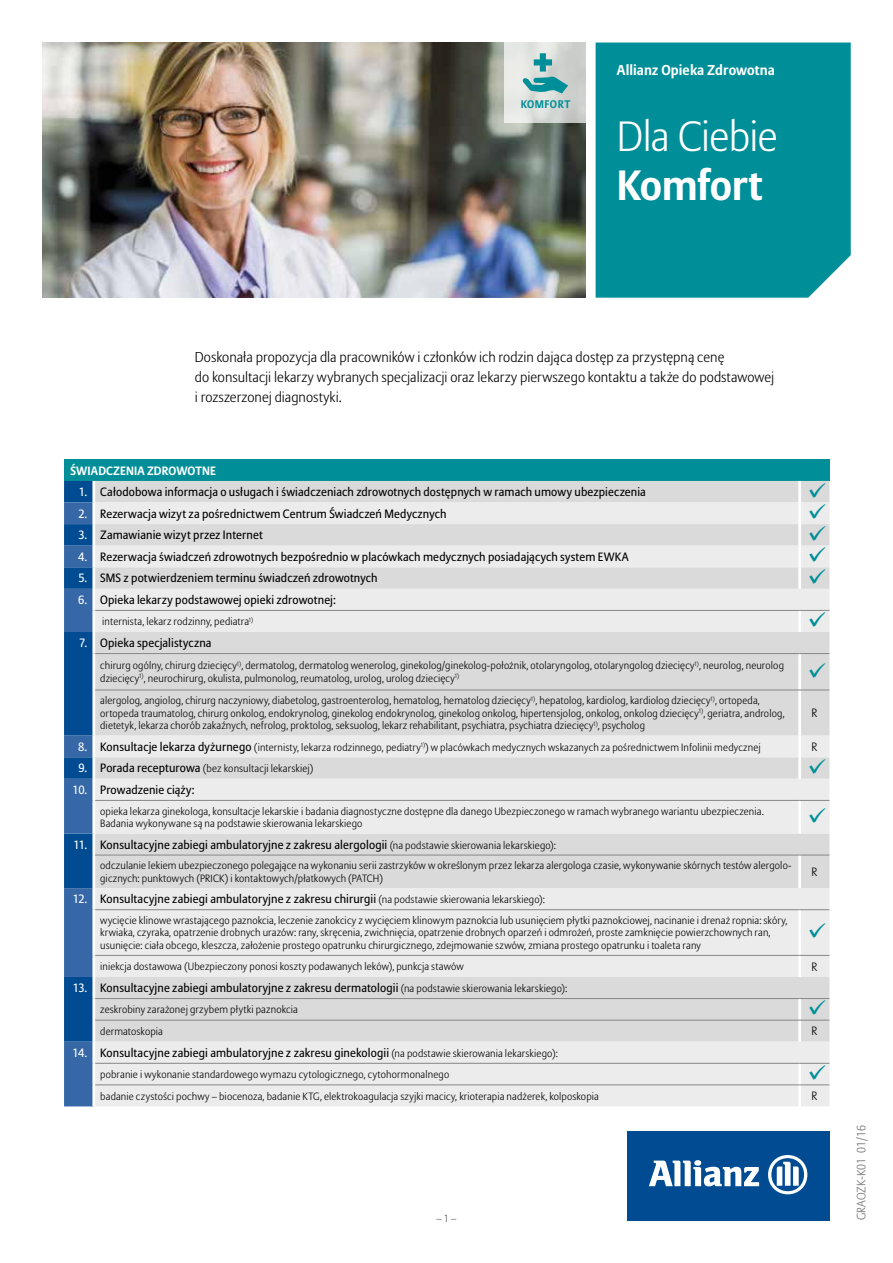
<style>
.page{position:relative;width:893px;height:1263px;background:#fff}
.page>*{position:absolute;margin:0;border:0;box-sizing:border-box;transform-origin:0 0}
.t1{font:300 42px "Allianz Sans CE";letter-spacing:-.015em;color:#fff}
.t2{font:700 42px "Allianz Sans CE";letter-spacing:-.01em;color:#fff}
.t3{font:700 24px "Allianz Sans CE";color:#008f98}
.t4{font:300 14.25px/20px "Allianz Sans CE";letter-spacing:.005em;color:#000}
.t5{font:700 14.25px "Allianz Sans CE";letter-spacing:.005em;color:#fff}
.t6{font:12px "Allianz Sans CE";letter-spacing:.01em;color:#000}
.t7{font:700 12px "Allianz Sans CE";letter-spacing:.015em;color:#fff}
.t8{font:300 12px "Allianz Sans CE";color:#6f6f6e}
.t9{font:300 12px "Allianz Sans CE";color:#000}
.t10{font:700 10.95px "Allianz Sans CE";letter-spacing:.045em;color:#008f98}
.t11{font:300 10.5px/12.6px "Allianz Sans CE";letter-spacing:.015em;color:#000}
.t12{font:300 10.5px "Allianz Sans CE";color:#565656}
.s1{color:#fff}
.s2{font-weight:400;font-size:12px;color:#fff}
.s3{font-weight:400;font-size:12px}
.s4{font-weight:300;font-size:10.5px}
</style>
<div class="page">
<img style="left:43px;top:43px;width:543px;height:255px">
<svg style="left:461px;top:43px;width:125px;height:113px;background:#61685e"></svg>
<div style="left:64px;top:459px;width:765px;height:22px;background:#008f98"></div>
<div style="left:95px;top:481px;width:734px;height:21px;background:#dadada"></div>
<svg style="left:64px;top:481px;width:28px;height:625px;background:#1d5a9d"></svg>
<svg style="left:95px;top:502px;width:734px;height:604px;background:#e3e3e3"></svg>
<hr style="left:798px;top:481px;width:3px;height:21px;background:#fff">
<hr style="left:798px;top:502px;width:3px;height:22px;background:#fff">
<hr style="left:798px;top:524px;width:3px;height:22px;background:#fff">
<hr style="left:798px;top:546px;width:3px;height:21px;background:#fff">
<hr style="left:798px;top:567px;width:3px;height:22px;background:#fff">
<hr style="left:798px;top:611px;width:3px;height:21px;background:#fff">
<hr style="left:798px;top:654px;width:3px;height:36px;background:#fff">
<hr style="left:798px;top:690px;width:3px;height:46px;background:#fff">
<hr style="left:798px;top:736px;width:3px;height:21px;background:#fff">
<hr style="left:798px;top:757px;width:3px;height:22px;background:#fff">
<hr style="left:798px;top:800px;width:3px;height:33px;background:#fff">
<hr style="left:798px;top:855px;width:3px;height:33px;background:#fff">
<hr style="left:798px;top:910px;width:3px;height:45px;background:#fff">
<hr style="left:798px;top:955px;width:3px;height:22px;background:#fff">
<hr style="left:798px;top:999px;width:3px;height:21px;background:#fff">
<hr style="left:798px;top:1020px;width:3px;height:22px;background:#fff">
<hr style="left:798px;top:1063px;width:3px;height:22px;background:#fff">
<hr style="left:798px;top:1085px;width:3px;height:21px;background:#fff">
<hr style="left:95px;top:653px;width:705px;height:1px;background:#878786">
<svg style="left:800px;top:653px;width:29px;height:1px"></svg>
<hr style="left:95px;top:690px;width:705px;height:1px;background:#878786">
<svg style="left:800px;top:690px;width:29px;height:1px"></svg>
<hr style="left:95px;top:909px;width:705px;height:1px;background:#878786">
<svg style="left:800px;top:909px;width:29px;height:1px"></svg>
<hr style="left:95px;top:998px;width:705px;height:1px;background:#878786">
<svg style="left:800px;top:998px;width:29px;height:1px"></svg>
<hr style="left:95px;top:1020px;width:705px;height:1px;background:#878786">
<svg style="left:800px;top:1020px;width:29px;height:1px"></svg>
<hr style="left:95px;top:1063px;width:705px;height:1px;background:#878786">
<svg style="left:800px;top:1063px;width:29px;height:1px"></svg>
<hr style="left:95px;top:1084px;width:705px;height:1px;background:#878786">
<svg style="left:800px;top:1084px;width:29px;height:1px"></svg>
<hr style="left:95px;top:855px;width:705px;height:1px;background:#878786">
<svg style="left:800px;top:855px;width:29px;height:1px"></svg>
<hr style="left:95px;top:610px;width:705px;height:1px;background:#878786">
<svg style="left:800px;top:610px;width:29px;height:1px"></svg>
<hr style="left:95px;top:800px;width:705px;height:1px;background:#878786">
<svg style="left:800px;top:800px;width:29px;height:1px"></svg>
<hr style="left:95px;top:955px;width:705px;height:1px;background:#878786">
<svg style="left:800px;top:955px;width:29px;height:1px"></svg>
<div style="left:596px;top:43px;width:255px;height:255px;background:#008f98"></div>
<div style="left:627px;top:1130px;width:202px;height:90px;background:#004b92"></div>
<svg style="left:649px;top:1160px;width:110px;height:26px"></svg>
<svg style="left:768px;top:1155px;width:39px;height:39px"></svg>
<svg style="left:504px;top:43px;width:82px;height:80px;background:#dadcd9"></svg>
<svg style="left:523px;top:53px;width:45px;height:40px;background:#89bfc0"></svg>
<p class="t10" style="left:521px;top:98px;width:51px">KOMFORT</p>
<h3 class="t5" style="left:617px;top:61px;width:160px">Allianz Opieka Zdrowotna</h3>
<h1 class="t1" style="left:617px;top:111px;width:162px">Dla Ciebie</h1>
<h1 class="t2" style="left:617px;top:159px;width:148px">Komfort</h1>
<h3 class="t4" style="left:195px;top:348px;width:581px">Doskonała propozycja dla pracowników i członków ich rodzin dająca dostęp za przystępną cenę<br>do konsultacji lekarzy wybranych specjalizacji oraz lekarzy pierwszego kontaktu a także do podstawowej i rozszerzonej diagnostyki.</h3>
<p class="t7" style="left:70px;top:463px;width:147px">ŚWIADCZENIA ZDROWOTNE</p>
<p class="t6" style="left:79px;top:485px;width:569px"><span class="s1">1.</span> Całodobowa informacja o usługach i świadczeniach zdrowotnych dostępnych w ramach umowy ubezpieczenia</p>
<h2 class="t3" style="left:806px;top:477px;width:18px">✓</h2>
<p class="t6" style="left:78px;top:506px;width:370px"><span class="s1">2.</span> Rezerwacja wizyt za pośrednictwem Centrum Świadczeń Medycznych</p>
<h2 class="t3" style="left:806px;top:498px;width:18px">✓</h2>
<p class="t6" style="left:78px;top:528px;width:186px"><span class="s1">3.</span> Zamawianie wizyt przez Internet</p>
<h2 class="t3" style="left:806px;top:520px;width:18px">✓</h2>
<p class="t6" style="left:78px;top:549px;width:552px"><span class="s1">4.</span> Rezerwacja świadczeń zdrowotnych bezpośrednio w placówkach medycznych posiadających system EWKA</p>
<h2 class="t3" style="left:806px;top:542px;width:18px">✓</h2>
<p class="t6" style="left:78px;top:571px;width:301px"><span class="s1">5.</span> SMS z potwierdzeniem terminu świadczeń zdrowotnych</p>
<h2 class="t3" style="left:806px;top:563px;width:18px">✓</h2>
<p class="t6" style="left:78px;top:593px;width:259px"><span class="s1">6.</span> Opieka lekarzy podstawowej opieki zdrowotnej:</p>
<p class="t11" style="left:102px;top:616px;width:153px">internista, lekarz rodzinny, pediatra<sup>1)</sup></p>
<h2 class="t3" style="left:806px;top:606px;width:18px">✓</h2>
<p class="t6" style="left:79px;top:636px;width:134px"><span class="s1">7.</span> Opieka specjalistyczna</p>
<p class="t11" style="left:100px;top:660px;width:685px">chirurg ogólny, chirurg dziecięcy<sup>1)</sup>, dermatolog, dermatolog wenerolog, ginekolog/ginekolog-położnik, otolaryngolog, otolaryngolog dziecięcy<sup>1)</sup>, neurolog, neurolog dziecięcy<sup>1)</sup>, neurochirurg, okulista, pulmonolog, reumatolog, urolog, urolog dziecięcy<sup>1)</sup></p>
<h2 class="t3" style="left:806px;top:657px;width:18px">✓</h2>
<p class="t11" style="left:100px;top:695px;width:686px">alergolog, angiolog, chirurg naczyniowy, diabetolog, gastroenterolog, hematolog, hematolog dziecięcy<sup>1)</sup>, hepatolog, kardiolog, kardiolog dziecięcy<sup>1)</sup>, ortopeda, ortopeda traumatolog, chirurg onkolog, endokrynolog, ginekolog endokrynolog, ginekolog onkolog, hipertensjolog, onkolog, onkolog dziecięcy<sup>1)</sup>, geriatra, androlog, dietetyk, lekarza chorób zakaźnych, nefrolog, proktolog, seksuolog, lekarz rehabilitant, psychiatra, psychiatra dziecięcy<sup>1)</sup>, psycholog</p>
<p class="t9" style="left:812px;top:706px;width:7px">R</p>
<p class="t11" style="left:78px;top:741px;width:684px"><span class="s2">8.</span> <span class="s3">Konsultacje lekarza dyżurnego</span> (internisty, lekarza rodzinnego, pediatry<sup>1)</sup>) w placówkach medycznych wskazanych za pośrednictwem Infolinii medycznej</p>
<p class="t9" style="left:812px;top:739px;width:7px">R</p>
<p class="t11" style="left:78px;top:763px;width:237px"><span class="s2">9.</span> <span class="s3">Porada recepturowa</span> (bez konsultacji lekarskiej)</p>
<h2 class="t3" style="left:806px;top:753px;width:18px">✓</h2>
<p class="t6" style="left:73px;top:783px;width:124px"><span class="s1">10.</span> Prowadzenie ciąży:</p>
<p class="t11" style="left:100px;top:805px;width:665px">opieka lekarza ginekologa, konsultacje lekarskie i badania diagnostyczne dostępne dla danego Ubezpieczonego w ramach wybranego wariantu ubezpieczenia.<br>Badania wykonywane są na podstawie skierowania lekarskiego</p>
<h2 class="t3" style="left:806px;top:802px;width:18px">✓</h2>
<p class="t6" style="left:74px;top:837px;width:484px"><span class="s1">11.</span> Konsultacyjne zabiegi ambulatoryjne z zakresu alergologii <span class="s4">(na podstawie skierowania lekarskiego):</span></p>
<p class="t11" style="left:100px;top:860px;width:693px">odczulanie lekiem ubezpieczonego polegające na wykonaniu serii zastrzyków w określonym przez lekarza alergologa czasie, wykonywanie skórnych testów alergolo&shy;gicznych: punktowych (PRICK) i kontaktowych/płatkowych (PATCH)</p>
<p class="t9" style="left:812px;top:865px;width:7px">R</p>
<p class="t6" style="left:73px;top:892px;width:474px"><span class="s1">12.</span> Konsultacyjne zabiegi ambulatoryjne z zakresu chirurgii <span class="s4">(na podstawie skierowania lekarskiego):</span></p>
<p class="t11" style="left:100px;top:914px;width:689px">wycięcie klinowe wrastającego paznokcia, leczenie zanokcicy z wycięciem klinowym paznokcia lub usunięciem płytki paznokciowej, nacinanie i drenaż ropnia: skóry, krwiaka, czyraka, opatrzenie drobnych urazów: rany, skręcenia, zwichnięcia, opatrzenie drobnych oparzeń i odmrożeń, proste zamknięcie powierzchownych ran, usunięcie: ciała obcego, kleszcza, założenie prostego opatrunku chirurgicznego, zdejmowanie szwów, zmiana prostego opatrunku i toaleta rany</p>
<h2 class="t3" style="left:806px;top:918px;width:18px">✓</h2>
<p class="t11" style="left:100px;top:960px;width:365px">iniekcja dostawowa (Ubezpieczony ponosi koszty podawanych leków), punkcja stawów</p>
<p class="t9" style="left:812px;top:959px;width:7px">R</p>
<p class="t6" style="left:73px;top:981px;width:496px"><span class="s1">13.</span> Konsultacyjne zabiegi ambulatoryjne z zakresu dermatologii <span class="s4">(na podstawie skierowania lekarskiego):</span></p>
<p class="t11" style="left:100px;top:1004px;width:199px">zeskrobiny zarażonej grzybem płytki paznokcia</p>
<h2 class="t3" style="left:806px;top:994px;width:18px">✓</h2>
<p class="t11" style="left:100px;top:1025px;width:64px">dermatoskopia</p>
<p class="t9" style="left:812px;top:1024px;width:7px">R</p>
<p class="t6" style="left:73px;top:1045px;width:487px"><span class="s1">14.</span> Konsultacyjne zabiegi ambulatoryjne z zakresu ginekologii <span class="s4">(na podstawie skierowania lekarskiego):</span></p>
<p class="t11" style="left:100px;top:1068px;width:351px">pobranie i wykonanie standardowego wymazu cytologicznego, cytohormonalnego</p>
<h2 class="t3" style="left:806px;top:1059px;width:18px">✓</h2>
<p class="t11" style="left:100px;top:1090px;width:500px">badanie czystości pochwy – biocenoza, badanie KTG, elektrokoagulacja szyjki macicy, krioterapia nadżerek, kolposkopia</p>
<p class="t9" style="left:812px;top:1089px;width:7px">R</p>
<p class="t12" style="left:436px;top:1212px;width:21px">– 1 –</p>
<p class="t8" style="left:854px;top:1220px;width:97px;rotate:-90deg">GRAOZK-K01 01/16</p>
</div>
